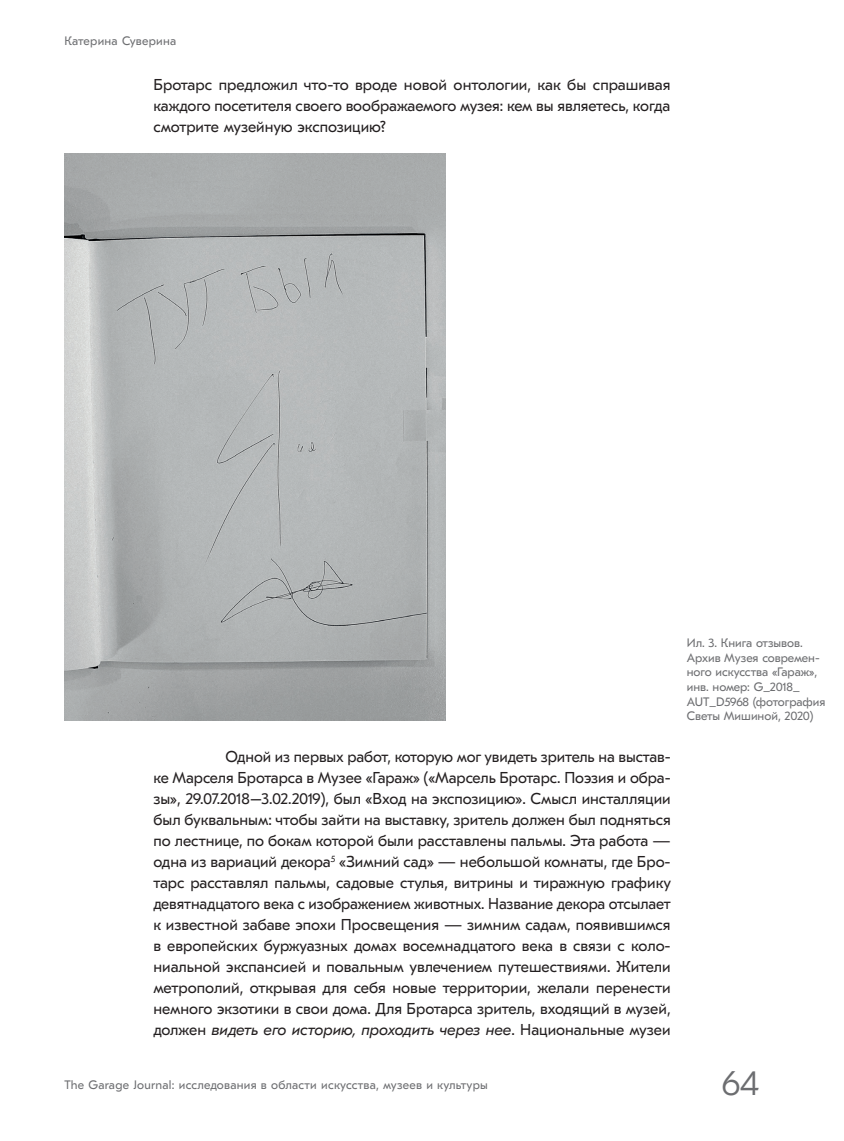
<style>
.page{position:relative;width:844px;height:1141px;background:#fff}
.page>*{position:absolute;margin:0;border:0;box-sizing:border-box;transform-origin:0 0}
.t1{font:300 35px "GT Eesti Pro Text";color:#6c6d70}
.main{font:15.75px/21px "GT Eesti Pro Text";color:#231f20;text-align:justify}
.podpis{font:12.25px/14.7px "GT Eesti Pro Text";color:#6c6d70}
.podpis-2{font:12.25px "GT Eesti Pro Text";letter-spacing:.02em;color:#6c6d70}
.s1{font-style:italic}
</style>
<div class="page">
<img style="left:64px;top:153px;width:381px;height:568px">
<p class="podpis-2" style="left:64px;top:34px;width:113px">Катерина Суверина</p>
<p class="main" style="left:153px;top:75px;width:518px">Бротарс предложил что-то вроде новой онтологии, как бы спрашивая каждого посетителя своего воображаемого музея: кем вы являетесь, когда смотрите музейную экспозицию?</p>
<p class="main" style="left:153px;top:747px;width:519px;text-indent:72px">Одной из первых работ, которую мог увидеть зритель на выстав&shy;ке Марселя Бротарса в Музее «Гараж» («Марсель Бротарс. Поэзия и обра&shy;зы», 29.07.2018–3.02.2019), был «Вход на экспозицию». Смысл инсталляции был буквальным: чтобы зайти на выставку, зритель должен был подняться по лестнице, по бокам которой были расставлены пальмы. Эта работа — одна из вариаций декора<sup>5</sup> «Зимний сад» — небольшой комнаты, где Бро&shy;тарс расставлял пальмы, садовые стулья, витрины и тиражную графику девятнадцатого века с изображением животных. Название декора отсылает к известной забаве эпохи Просвещения — зимним садам, появившимся в европейских буржуазных домах восемнадцатого века в связи с коло&shy;ниальной экспансией и повальным увлечением путешествиями. Жители метрополий, открывая для себя новые территории, желали перенести немного экзотики в свои дома. Для Бротарса зритель, входящий в музей, должен <span class="s1">видеть его историю, проходить через нее</span>. Национальные музеи</p>
<p class="podpis" style="left:686px;top:636px;width:140px">Ил. 3. Книга отзывов.<br>Архив Музея современ&shy;ного искусства «Гараж», инв. номер: G_2018_<br>AUT_D5968 (фотография<br>Светы Мишиной, 2020)</p>
<p class="podpis-2" style="left:64px;top:1078px;width:424px">The Garage Journal: исследования в области искусства, музеев и культуры</p>
<h1 class="t1" style="left:721px;top:1063px;width:39px">64</h1>
</div>
